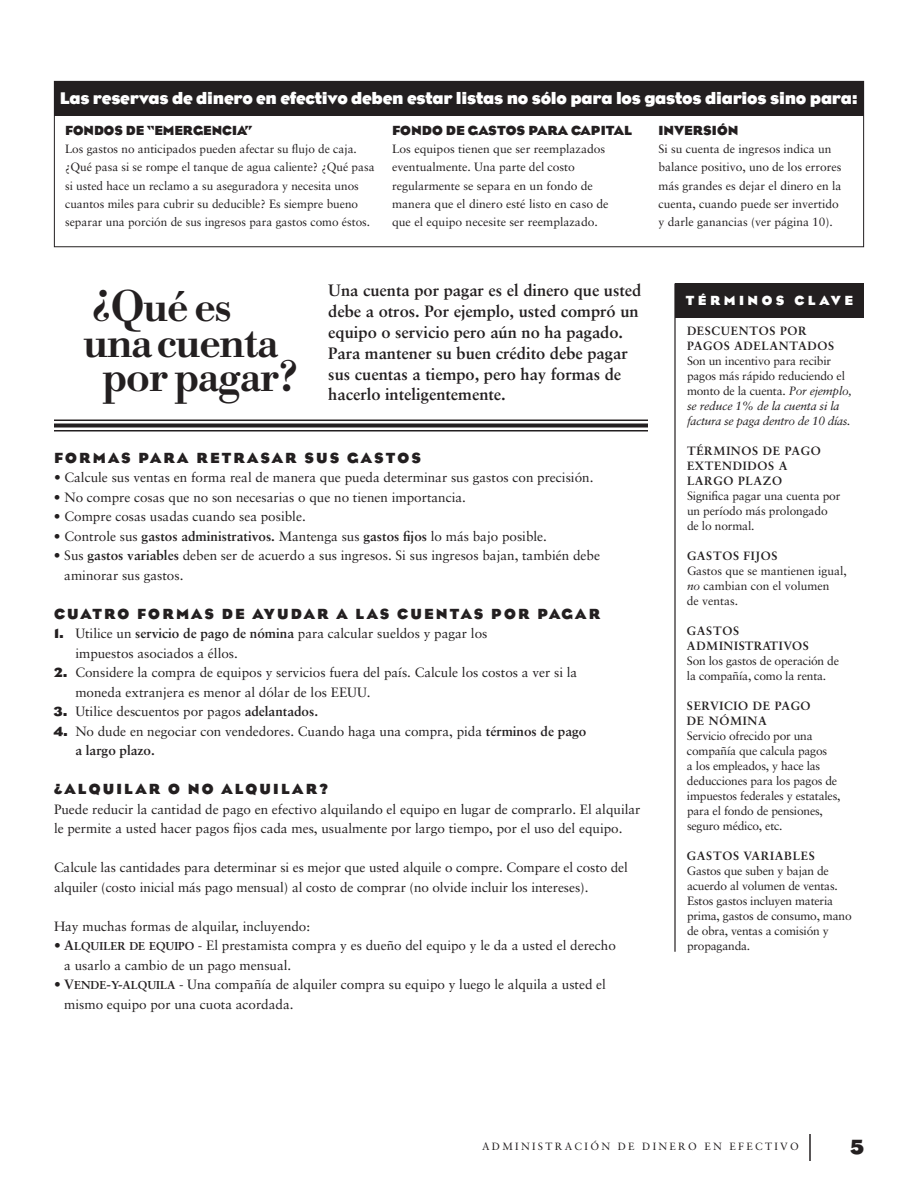
<style>
.page{position:relative;width:918px;height:1188px;background:#fff}
.page>*{position:absolute;margin:0;border:0;box-sizing:border-box;transform-origin:0 0}
.t1{font:500 43.8px "Bodoni BE";letter-spacing:-.02em;color:#231f20}
.t2{font:700 21px "Bureau Eagle";color:#231f20}
.t3{font:700 17.25px "Bureau Eagle";letter-spacing:-.015em;color:#fff}
.t4{font:700 16.5px/20.9px "Sabon";color:#231f20}
.t5{font:700 15px "Bureau Eagle";letter-spacing:.145em;color:#231f20}
.t6{font:13.5px/19.5px "Sabon";color:#231f20}
.t7{font:700 13.5px "Bureau Eagle";color:#231f20}
.t8{font:700 13.5px "Bureau Eagle";letter-spacing:.255em;color:#fff}
.t9{font:12px/18.3px "Sabon";color:#231f20}
.t10{font:12px/15px "Sabon";letter-spacing:-.02em;color:#231f20}
.t11{font:700 12px/15px "Sabon";letter-spacing:.055em;color:#231f20}
.t12{font:10.5px "Sabon";letter-spacing:.22em;color:#231f20}
.s1{font-weight:700}
.s2{font-family:"Bureau Eagle";font-weight:700}
.s3{font-weight:700;font-size:11.55px}
.s4{font-style:italic}
</style>
<div class="page">
<hr style="left:809px;top:1134px;width:2px;height:27px;background:#231f20">
<div style="left:675px;top:284px;width:189px;height:34px;background:#231f20"></div>
<hr style="left:54px;top:420px;width:594px;height:1px;background:#231f20">
<svg style="left:54px;top:424px;width:594px;height:4px;background:#3e3a3b"></svg>
<hr style="left:54px;top:430px;width:594px;height:2px;background:#231f20">
<div style="left:54px;top:81px;width:810px;height:34px;background:#231f20"></div>
<hr style="left:674px;top:284px;width:2px;height:668px;background:#231f20">
<p class="t3" style="left:60px;top:88px;width:800px">Las reservas de dinero en efectivo deben estar listas no sólo para los gastos diarios sino para:</p>
<p class="t7" style="left:65px;top:123px;width:189px">FONDOS DE “EMERGENCIA”</p>
<p class="t9" style="left:65px;top:140px;width:311px">Los gastos no anticipados pueden afectar su flujo de caja. ¿Qué pasa si se rompe el tanque de agua caliente? ¿Qué pasa si usted hace un reclamo a su aseguradora y necesita unos cuantos miles para cubrir su deducible? Es siempre bueno separar una porción de sus ingresos para gastos como éstos.</p>
<p class="t7" style="left:658px;top:123px;width:81px">INVERSIÓN</p>
<p class="t9" style="left:658px;top:140px;width:185px">Si su cuenta de ingresos indica un balance positivo, uno de los errores más grandes es dejar el dinero en la cuenta, cuando puede ser invertido y darle ganancias (ver página 10).</p>
<p class="t7" style="left:392px;top:123px;width:241px">FONDO DE GASTOS PARA CAPITAL</p>
<p class="t9" style="left:392px;top:140px;width:218px">Los equipos tienen que ser reemplazados eventualmente. Una parte del costo regularmente se separa en un fondo de manera que el dinero esté listo en caso de que el equipo necesite ser reemplazado.</p>
<h1 class="t1" style="left:91px;top:280px;width:143px">¿Qué es</h1>
<h1 class="t1" style="left:83px;top:316px;width:197px">unacuenta</h1>
<h1 class="t1" style="left:103px;top:351px;width:198px">por pagar?</h1>
<p class="t4" style="left:328px;top:280px;width:315px">Una cuenta por pagar es el dinero que usted debe a otros. Por ejemplo, usted compró un equipo o servicio pero aún no ha pagado.<br>Para mantener su buen crédito debe pagar sus cuentas a tiempo, pero hay formas de hacerlo inteligentemente.</p>
<p class="t5" style="left:54px;top:449px;width:369px">FORMAS PARA RETRASAR SUS GASTOS</p>
<p class="t6" style="left:54px;top:468px;width:541px">• Calcule sus ventas en forma real de manera que pueda determinar sus gastos con precisión.</p>
<p class="t6" style="left:54px;top:487px;width:414px">• No compre cosas que no son necesarias o que no tienen importancia.</p>
<p class="t6" style="left:54px;top:507px;width:253px">• Compre cosas usadas cuando sea posible.</p>
<p class="t6" style="left:54px;top:526px;width:494px">• Controle sus <span class="s1">gastos administrativos.</span> Mantenga sus <span class="s1">gastos fijos</span> lo más bajo posible.</p>
<p class="t6" style="left:64px;top:546px;width:537px;text-indent:-10px">• Sus <span class="s1">gastos variables</span> deben ser de acuerdo a sus ingresos. Si sus ingresos bajan, también debe aminorar sus gastos.</p>
<p class="t5" style="left:54px;top:605px;width:548px">CUATRO FORMAS DE AYUDAR A LAS CUENTAS POR PAGAR</p>
<p class="t6" style="left:75px;top:624px;width:414px;text-indent:-21px"><span class="s2">1.</span> Utilice un <span class="s1">servicio de pago de nómina</span> para calcular sueldos y pagar los impuestos asociados a éllos.</p>
<p class="t6" style="left:75px;top:663px;width:503px;text-indent:-21px"><span class="s2">2.</span> Considere la compra de equipos y servicios fuera del país. Calcule los costos a ver si la moneda extranjera es menor al dólar de los EEUU.</p>
<p class="t6" style="left:54px;top:702px;width:266px"><span class="s2">3.</span> Utilice descuentos por pagos <span class="s1">adelantados.</span></p>
<p class="t6" style="left:75px;top:721px;width:512px;text-indent:-21px"><span class="s2">4.</span> No dude en negociar con vendedores. Cuando haga una compra, pida <span class="s1">términos de pago a largo plazo.</span></p>
<p class="t5" style="left:54px;top:781px;width:275px">¿ALQUILAR O NO ALQUILAR?</p>
<p class="t6" style="left:54px;top:799px;width:588px">Puede reducir la cantidad de pago en efectivo alquilando el equipo en lugar de comprarlo. El alquilar le permite a usted hacer pagos fijos cada mes, usualmente por largo tiempo, por el uso del equipo.</p>
<p class="t6" style="left:54px;top:858px;width:575px">Calcule las cantidades para determinar si es mejor que usted alquile o compre. Compare el costo del alquiler (costo inicial más pago mensual) al costo de comprar (no olvide incluir los intereses).</p>
<p class="t6" style="left:54px;top:916px;width:258px">Hay muchas formas de alquilar, incluyendo:</p>
<p class="t6" style="left:64px;top:936px;width:553px;text-indent:-10px">• <span class="s1">A</span><span class="s3">LQUILER DE EQUIPO</span> - El prestamista compra y es dueño del equipo y le da a usted el derecho a usarlo a cambio de un pago mensual.</p>
<p class="t6" style="left:64px;top:975px;width:543px;text-indent:-10px">• <span class="s1">V</span><span class="s3">ENDE</span><span class="s1">-</span><span class="s3">Y</span><span class="s1">-</span><span class="s3">ALQUILA</span> - Una compañía de alquiler compra su equipo y luego le alquila a usted el mismo equipo por una cuota acordada.</p>
<p class="t8" style="left:686px;top:293px;width:169px">TÉRMINOS CLAVE</p>
<p class="t11" style="left:687px;top:323px;width:149px">DESCUENTOS POR<br>PAGOS ADELANTADOS</p>
<p class="t10" style="left:687px;top:353px;width:166px">Son un incentivo para recibir pagos más rápido reduciendo el monto de la cuenta. <span class="s4">Por ejemplo, se reduce 1% de la cuenta si la factura se paga dentro de 10 días.</span></p>
<p class="t11" style="left:687px;top:443px;width:135px">TÉRMINOS DE PAGO<br>EXTENDIDOS A<br>LARGO PLAZO</p>
<p class="t9" style="left:687px;top:488px;width:155px;line-height:15px">Significa pagar una cuenta por un período más prolongado de lo normal.</p>
<p class="t11" style="left:687px;top:548px;width:92px">GASTOS FIJOS</p>
<p class="t9" style="left:687px;top:563px;width:161px;line-height:15px">Gastos que se mantienen igual, <span class="s4">no</span> cambian con el volumen<br>de ventas.</p>
<p class="t11" style="left:687px;top:623px;width:123px">GASTOS<br>ADMINISTRATIVOS</p>
<p class="t10" style="left:687px;top:653px;width:154px">Son los gastos de operación de la compañía, como la renta.</p>
<p class="t11" style="left:687px;top:698px;width:125px">SERVICIO DE PAGO<br>DE NÓMINA</p>
<p class="t10" style="left:687px;top:728px;width:155px">Servicio ofrecido por una compañía que calcula pagos<br>a los empleados, y hace las deducciones para los pagos de impuestos federales y estatales, para el fondo de pensiones, seguro médico, etc.</p>
<p class="t11" style="left:687px;top:848px;width:129px">GASTOS VARIABLES</p>
<p class="t10" style="left:687px;top:863px;width:166px">Gastos que suben y bajan de acuerdo al volumen de ventas.<br>Estos gastos incluyen materia prima, gastos de consumo, mano de obra, ventas a comisión y propaganda.</p>
<p class="t12" style="left:482px;top:1140px;width:318px">ADMINISTRACIÓN DE DINERO EN EFECTIVO</p>
<h2 class="t2" style="left:851px;top:1136px;width:15px">5</h2>
</div>
